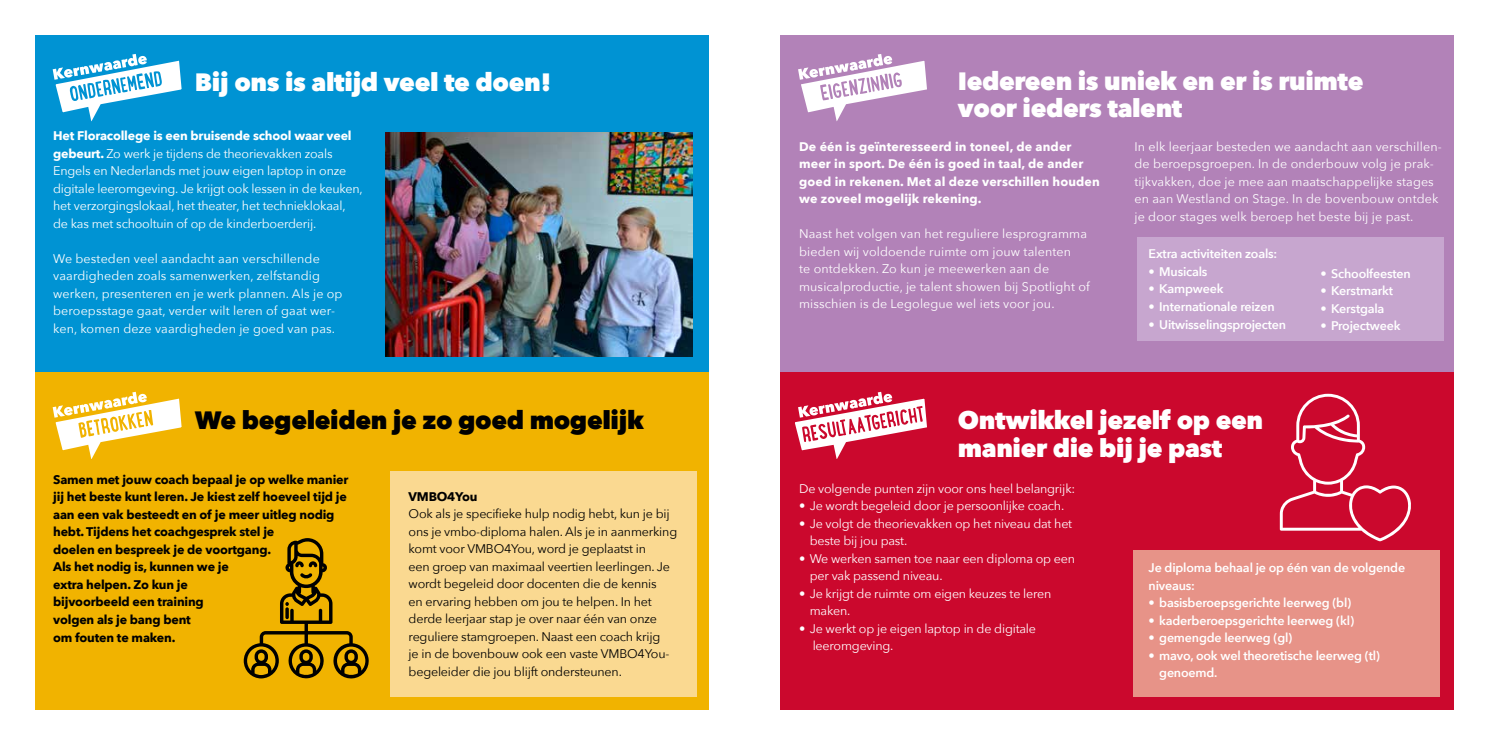
<style>
.page{position:relative;width:1489px;height:745px;background:#fff}
.page>*{position:absolute;margin:0;border:0;box-sizing:border-box;transform-origin:0 0}
.t1{font:800 25px/27.5px "Avenir Next";letter-spacing:-.015em;color:#fff}
.t2{font:800 25px "Avenir Next";letter-spacing:-.015em;color:#000}
.t3{font:12.5px/17.5px "Avenir Next";letter-spacing:.01em;color:#fff}
.t4{font:12.5px/17.5px "Avenir Next";letter-spacing:-.015em;color:#fff}
.t5{font:12.5px/17.5px "Avenir Next";letter-spacing:-.015em;color:#000}
.t6{font:600 12.5px/17.5px "Avenir Next";letter-spacing:-.015em;color:#fff}
.t7{font:700 12.5px/17.5px "Avenir Next";letter-spacing:-.015em;color:#000}
.t8{font:700 12.5px/17.5px "Avenir Next";letter-spacing:.01em;color:#fff}
.s1{font-weight:700}
</style>
<div class="page">
<div style="left:35px;top:35px;width:674px;height:337px;background:#0093d3"></div>
<div style="left:35px;top:372px;width:674px;height:337px;background:#f1b300"></div>
<div style="left:780px;top:35px;width:673px;height:337px;background:#b282b8"></div>
<div style="left:780px;top:372px;width:673px;height:337px;background:#cb082d"></div>
<svg style="left:52px;top:54px;width:130px;height:68px"></svg>
<svg style="left:798px;top:54px;width:129px;height:67px"></svg>
<svg style="left:52px;top:391px;width:130px;height:68px"></svg>
<svg style="left:795px;top:391px;width:132px;height:68px"></svg>
<div style="left:1136px;top:237px;width:306px;height:104px;background:#c7a6cf"></div>
<div style="left:390px;top:471px;width:306px;height:225px;background:#fad991"></div>
<div style="left:1133px;top:550px;width:306px;height:146px;background:#e79388"></div>
<svg style="left:244px;top:538px;width:125px;height:141px"></svg>
<svg style="left:285px;top:607px;width:4px;height:11px"></svg>
<svg style="left:1279px;top:393px;width:132px;height:148px"></svg>
<img style="left:385px;top:132px;width:307px;height:224px">
<h1 class="t1" style="left:195px;top:68px;width:358px">Bij ons is altijd veel te doen!</h1>
<p class="t4" style="left:53px;top:126px;width:311px"><span class="s1">Het Floracollege is een bruisende school waar veel gebeurt.</span> Zo werk je tijdens de theorievakken zoals Engels en Nederlands met jouw eigen laptop in onze digitale leeromgeving. Je krijgt ook lessen in de keuken, het verzorgingslokaal, het theater, het technieklokaal, de kas met schooltuin of op de kinderboerderij.</p>
<p class="t3" style="left:53px;top:249px;width:291px">We besteden veel aandacht aan verschillende vaardigheden zoals samenwerken, zelfstandig werken, presenteren en je werk plannen. Als je op beroepsstage gaat, verder wilt leren of gaat wer&shy;ken, komen deze vaardigheden je goed van pas.</p>
<h1 class="t2" style="left:195px;top:404px;width:450px">We begeleiden je zo goed mogelijk</h1>
<p class="t7" style="left:53px;top:470px;width:297px">Samen met jouw coach bepaal je op welke manier jij het beste kunt leren. Je kiest zelf hoeveel tijd je aan een vak besteedt en of je meer uitleg nodig hebt. Tijdens het coachgesprek stel je<br>doelen en bespreek je de voortgang.<br>Als het nodig is, kunnen we je<br>extra helpen. Zo kun je<br>bijvoorbeeld een training<br>volgen als je bang bent<br>om fouten te maken.</p>
<p class="t7" style="left:408px;top:487px;width:70px">VMBO4You</p>
<p class="t5" style="left:408px;top:504px;width:270px">Ook als je specifieke hulp nodig hebt, kun je bij ons je vmbo-diploma halen. Als je in aanmerking komt voor VMBO4You, word je geplaatst in<br>een groep van maximaal veertien leerlingen. Je wordt begeleid door docenten die de kennis<br>en ervaring hebben om jou te helpen. In het derde leerjaar stap je over naar één van onze reguliere stamgroepen. Naast een coach krijg<br>je in de bovenbouw ook een vaste VMBO4You&shy;begeleider die jou blijft ondersteunen.</p>
<h1 class="t1" style="left:957px;top:67px;width:407px">Iedereen is uniek en er is ruimte voor ieders talent</h1>
<p class="t8" style="left:799px;top:137px;width:302px">De één is geïnteresseerd in toneel, de ander meer in sport. De één is goed in taal, de ander goed in rekenen. Met al deze verschillen houden we zoveel mogelijk rekening.</p>
<p class="t3" style="left:799px;top:224px;width:292px">Naast het volgen van het reguliere lesprogramma bieden wij voldoende ruimte om jouw talenten<br>te ontdekken. Zo kun je meewerken aan de musicalproductie, je talent showen bij Spotlight of misschien is de Legolegue wel iets voor jou.</p>
<p class="t3" style="left:1134px;top:137px;width:309px">In elk leerjaar besteden we aandacht aan verschillen&shy;de beroepsgroepen. In de onderbouw volg je prak&shy;tijkvakken, doe je mee aan maatschappelijke stages en aan Westland on Stage. In de bovenbouw ontdek je door stages welk beroep het beste bij je past.</p>
<p class="t6" style="left:1148px;top:245px;width:130px">Extra activiteiten zoals:</p>
<p class="t6" style="left:1148px;top:262px;width:60px">• Musicals</p>
<p class="t6" style="left:1148px;top:280px;width:76px">• Kampweek</p>
<p class="t6" style="left:1148px;top:297px;width:128px">• Internationale reizen</p>
<p class="t6" style="left:1148px;top:315px;width:139px">• Uitwisselingsprojecten</p>
<p class="t6" style="left:1320px;top:264px;width:92px">• Schoolfeesten</p>
<p class="t6" style="left:1320px;top:281px;width:74px">• Kerstmarkt</p>
<p class="t6" style="left:1320px;top:299px;width:65px">• Kerstgala</p>
<p class="t6" style="left:1320px;top:316px;width:81px">• Projectweek</p>
<h1 class="t1" style="left:957px;top:406px;width:307px">Ontwikkel jezelf op een manier die bij je past</h1>
<p class="t4" style="left:799px;top:478px;width:278px">De volgende punten zijn voor ons heel belangrijk:</p>
<p class="t4" style="left:799px;top:496px;width:267px">• Je wordt begeleid door je persoonlijke coach.</p>
<p class="t4" style="left:809px;top:513px;width:264px;text-indent:-11px">• Je volgt de theorievakken op het niveau dat het beste bij jou past.</p>
<p class="t4" style="left:809px;top:548px;width:267px;text-indent:-11px">• We werken samen toe naar een diploma op een per vak passend niveau.</p>
<p class="t4" style="left:809px;top:583px;width:243px;text-indent:-11px">• Je krijgt de ruimte om eigen keuzes te leren maken.</p>
<p class="t4" style="left:812px;top:618px;width:225px;text-indent:-14px">• Je werkt op je eigen laptop in de digitale leeromgeving.</p>
<p class="t6" style="left:1148px;top:558px;width:258px">Je diploma behaal je op één van de volgende niveaus:</p>
<p class="t6" style="left:1148px;top:593px;width:204px">• basisberoepsgerichte leerweg (bl)</p>
<p class="t6" style="left:1148px;top:611px;width:207px">• kaderberoepsgerichte leerweg (kl)</p>
<p class="t6" style="left:1148px;top:628px;width:145px">• gemengde leerweg (gl)</p>
<p class="t6" style="left:1159px;top:646px;width:222px;text-indent:-11px">• mavo, ook wel theoretische leerweg (tl) genoemd.</p>
</div>
